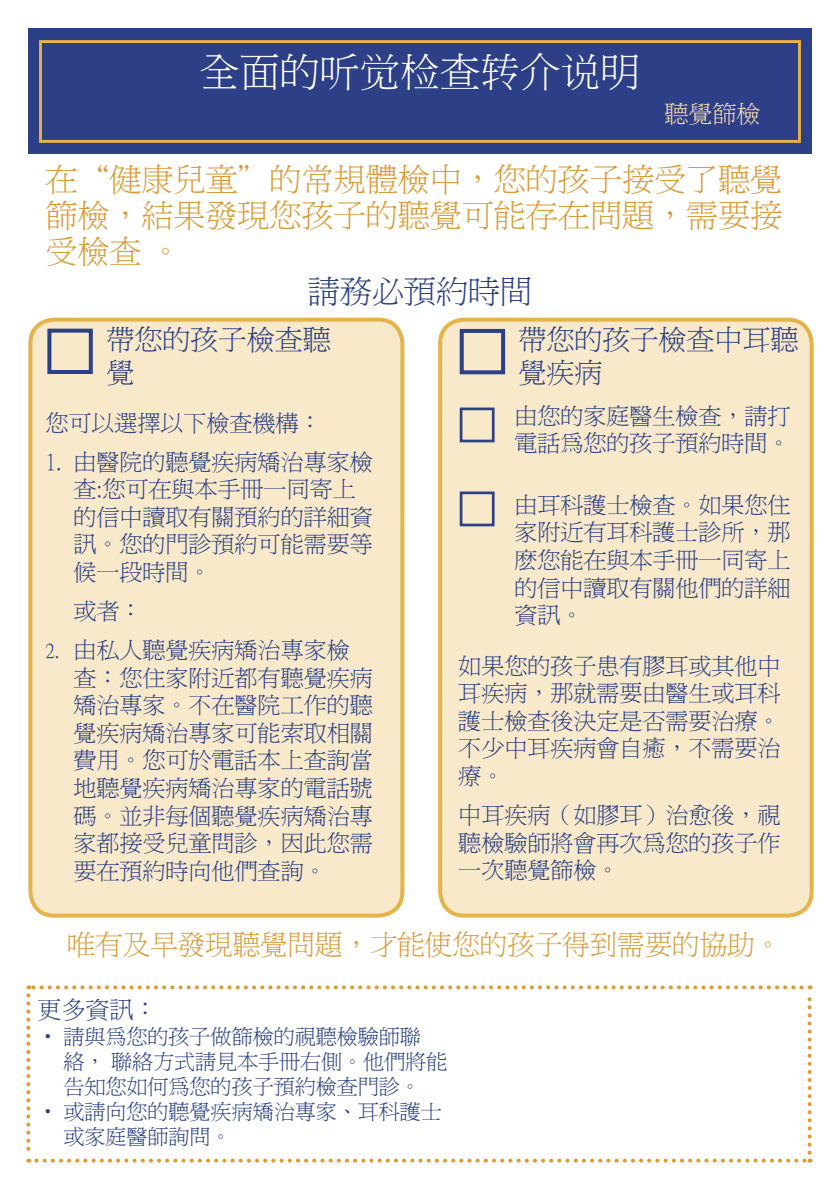
<style>
.page{position:relative;width:840px;height:1191px;background:#fff}
.page>*{position:absolute;margin:0;border:0;box-sizing:border-box;transform-origin:0 0}
.t1{font:40px "P Ming Li U";color:#fff}
.t2{font:32px/36px "P Ming Li U";color:#db9c3a}
.t3{font:32px "P Ming Li U";color:#2b4085}
.t4{font:28px "P Ming Li U";color:#db9c3a}
.t5{font:28px/33.6px "P Ming Li U";color:#2b4085}
.t6{font:24px "P Ming Li U";color:#2b4085}
.t7{font:24px "P Ming Li U";color:#f4dcb0}
.t8{font:23px/27.6px "P Ming Li U";color:#2b4085}
.t9{font:21px "P Ming Li U";color:#2b4085}
.s1{font-size:20px}
</style>
<div class="page">
<div style="left:30px;top:319px;width:372px;height:596px;background:#f8e9cb;border-radius:24px"></div>
<div style="left:28px;top:317px;width:376px;height:600px;border:4px solid #e5b349;border-radius:24px"></div>
<div style="left:28px;top:28px;width:783px;height:125px;background:#2d3f86"></div>
<svg style="left:26px;top:995px;width:4px;height:167px"></svg>
<svg style="left:36px;top:1158px;width:774px;height:4px"></svg>
<svg style="left:807px;top:985px;width:4px;height:167px"></svg>
<svg style="left:28px;top:985px;width:773px;height:4px"></svg>
<div style="left:47px;top:329px;width:46px;height:45px;border:4px solid #2b4085"></div>
<div style="left:440px;top:319px;width:371px;height:596px;background:#f8e9cb;border-radius:24px"></div>
<div style="left:438px;top:317px;width:375px;height:600px;border:4px solid #e5b349;border-radius:24px"></div>
<div style="left:459px;top:329px;width:46px;height:45px;border:4px solid #2b4085"></div>
<div style="left:459px;top:407px;width:35px;height:35px;border:3px solid #2b4085"></div>
<div style="left:459px;top:491px;width:35px;height:35px;border:3px solid #2b4085"></div>
<h1 class="t1" style="left:200px;top:52px;width:542px">全面的听觉检查转介说明</h1>
<p class="t7" style="left:664px;top:102px;width:168px">聽覺篩檢</p>
<h2 class="t2" style="left:45px;top:161px;width:828px">在“ 健康兒童＂的常規體檢中，您的孩子接受了聽覺篩檢，結果發現您孩子的聽覺可能存在問題，需要接受檢查。</h2>
<h2 class="t3" style="left:308px;top:275px;width:307px">請務必預約時間</h2>
<p class="t5" style="left:106px;top:322px;width:304px">帶您的孩子檢查聽覺</p>
<p class="t5" style="left:518px;top:322px;width:360px">帶您的孩子檢查中耳聽覺疾病</p>
<p class="t8" style="left:514px;top:402px;width:336px">由您的家庭醫生檢查，請打電話為您的孩子預約時間。</p>
<p class="t8" style="left:45px;top:403px;width:396px;line-height:39px">您可以選擇以下檢查機構：<br>1 . 由醫院的聽覺疾病矯治專家檢</p>
<p class="t8" style="left:73px;top:475px;width:367px">查: 您可在與本手冊一同寄上的信中讀取有關預約的詳細資訊。您的門診預約可能需要等候一段時間。</p>
<p class="t8" style="left:514px;top:491px;width:344px">由耳科護士檢查。如果您住家附近有耳科護士診所，那麽您能在與本手冊一同寄上的信中讀取有關他們的詳細資訊。</p>
<p class="t8" style="left:45px;top:591px;width:373px;line-height:39px;text-indent:28px">或者：<br><span class="s1">2 .</span> 由私人聽覺疾病矯治專家檢</p>
<p class="t8" style="left:458px;top:652px;width:391px">如果您的孩子患有膠耳或其他中耳疾病，那就需要由醫生或耳科護士檢查後決定是否需要治療。不少中耳疾病會自癒，不需要治療。</p>
<p class="t8" style="left:73px;top:664px;width:366px">查：您住家附近都有聽覺疾病矯治專家。不在醫院工作的聽覺疾病矯治專家可能索取相關費用。您可於電話本上查詢當地聽覺疾病矯治專家的電話號碼。並非每個聽覺疾病矯治專家都接受兒童問診，因此您需要在預約時向他們查詢。</p>
<p class="t8" style="left:458px;top:801px;width:393px;text-align:justify">中耳疾病（如膠耳）治愈後，視聽檢驗師將會再次為您的孩子作一次聽覺篩檢。</p>
<p class="t4" style="left:68px;top:931px;width:760px">唯有及早發現聽覺問題，才能使您的孩子得到需要的協助。</p>
<p class="t6" style="left:37px;top:998px;width:167px">更多資訊：</p>
<p class="t9" style="left:37px;top:1025px;width:442px">‧ 請與為您的孩子做篩檢的視聽檢驗師聯</p>
<p class="t9" style="left:63px;top:1051px;width:446px">絡， 聯絡方式請見本手冊右側。他們將能</p>
<p class="t9" style="left:63px;top:1076px;width:399px">告知您如何為您的孩子預約檢查門診。</p>
<p class="t9" style="left:37px;top:1101px;width:466px">‧ 或請向您的聽覺疾病矯治專家、耳科護士</p>
<p class="t9" style="left:63px;top:1126px;width:202px">或家庭醫師詢問。</p>
</div>
